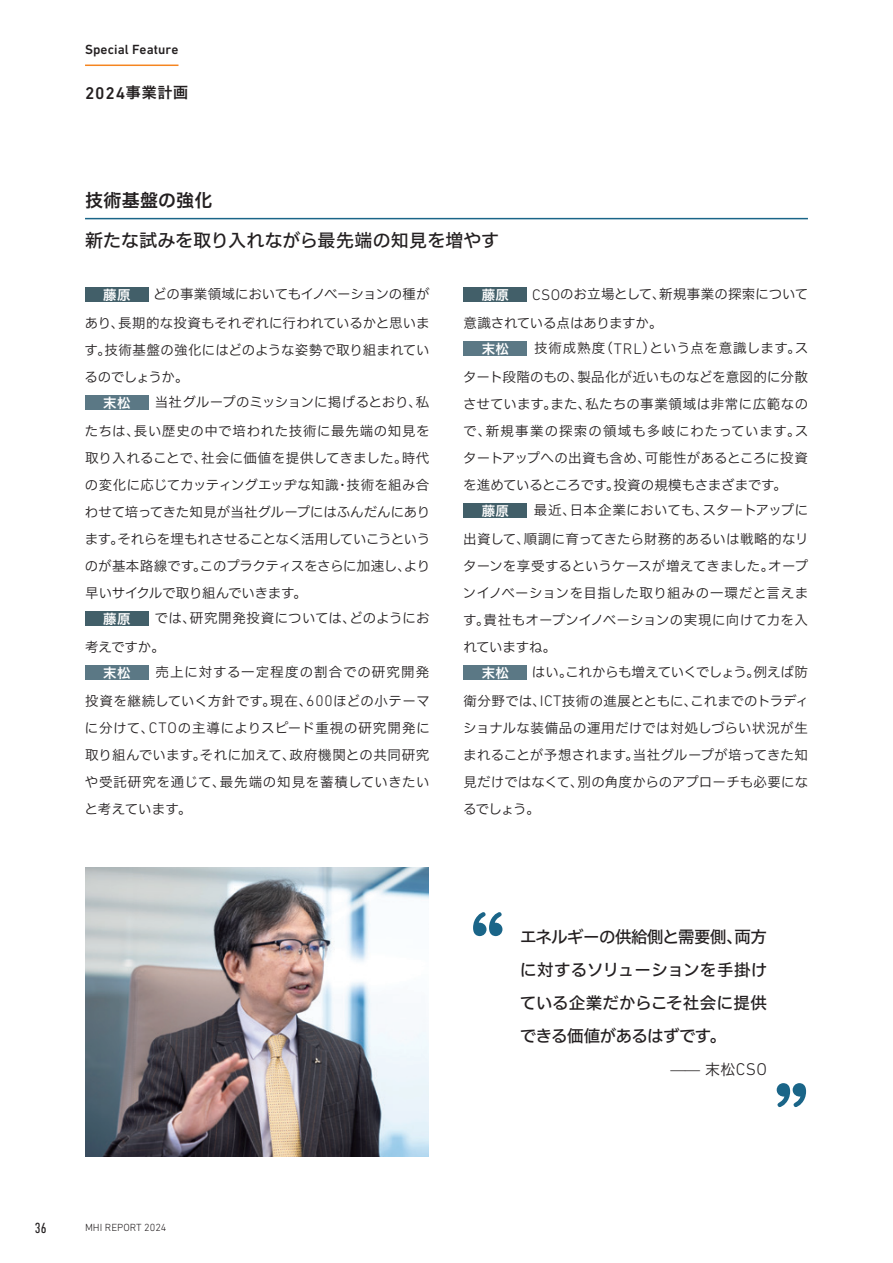
<style>
.page{position:relative;width:893px;height:1263px;background:#fff}
.page>*{position:absolute;margin:0;border:0;box-sizing:border-box;transform-origin:0 0}
.t1{font:18px "Hiragino UD Sans F Std N W5";letter-spacing:.005em;color:#231f20}
.t2{font:18px "Hiragino UD Sans F Std N W6";letter-spacing:.02em;color:#231f20}
.t3{font:500 17.25px "DIN Next LT Pro";color:#231f20}
.t4{font:16.5px/33px "Hiragino UD Sans F Std N W5";letter-spacing:-.015em;color:#231f20;text-align:justify}
.t5{font:15px "Hiragino UD Sans F Std N W3";color:#231f20}
.t6{font:condensed 15px "DIN Next LT Pro";color:#231f20}
.t7{font:13.5px/27px "Hiragino UD Sans F Std N W3";letter-spacing:.01em;color:#231f20;text-align:justify}
.t8{font:13.5px/28.7px "Hiragino UD Sans F Std N W3";letter-spacing:-.015em;color:#231f20;text-align:right}
.t9{font:13.5px/28.7px "Hiragino UD Sans F Std N W3";letter-spacing:.035em;color:#231f20;text-align:right}
.t10{font:13.5px/28.7px "Hiragino UD Sans F Std N W3";letter-spacing:.06em;color:#231f20;text-align:right}
.t11{font:13.5px/28.7px "Hiragino UD Sans F Std N W3";letter-spacing:-.01em;color:#231f20}
.t12{font:13.5px "Hiragino UD Sans F Std N W6";letter-spacing:.025em;color:#fff}
.t13{font:500 13.5px "DIN Next LT Pro";letter-spacing:.005em;color:#231f20}
.t14{font:300 10.5px "DIN Next LT Pro";color:#231f20}
.s1{font-family:"Hiragino UD Sans F Std N W6";font-weight:400;font-size:15px}
.s2{font-family:"DIN Next LT Pro";font-weight:300;font-size:15.45px}
.s3{font-family:"DIN Next LT Pro";font-weight:300;font-size:17.25px}
</style>
<div class="page">
<hr style="left:85px;top:218px;width:723px;height:1px;background:#1a6588">
<div style="left:85px;top:287px;width:64px;height:15px;background:#425f69"></div>
<div style="left:85px;top:395px;width:64px;height:15px;background:#5b7885"></div>
<div style="left:85px;top:611px;width:64px;height:15px;background:#425f69"></div>
<div style="left:85px;top:665px;width:64px;height:15px;background:#5b7885"></div>
<div style="left:463px;top:287px;width:64px;height:15px;background:#425f69"></div>
<div style="left:463px;top:341px;width:64px;height:15px;background:#5b7885"></div>
<div style="left:463px;top:503px;width:64px;height:15px;background:#425f69"></div>
<div style="left:463px;top:665px;width:64px;height:15px;background:#5b7885"></div>
<img style="left:85px;top:868px;width:343px;height:289px">
<svg style="left:473px;top:912px;width:29px;height:24px"></svg>
<svg style="left:777px;top:1083px;width:29px;height:24px"></svg>
<hr style="left:85px;top:65px;width:93px;height:1px;background:#f58520">
<p class="t13" style="left:85px;top:41px;width:95px">Special Feature</p>
<p class="t3" style="left:85px;top:83px;width:105px">2024<span class="s1">事業計画</span></p>
<h1 class="t2" style="left:85px;top:187px;width:129px">技術基盤の強化</h1>
<h1 class="t1" style="left:85px;top:226px;width:416px">新たな試みを取り入れながら最先端の知見を増やす</h1>
<p class="t12" style="left:103px;top:284px;width:29px">藤原</p>
<p class="t7" style="left:85px;top:279px;width:346px;line-height:28.7px;text-align:right">どの事業領域においてもイノベーションの種が<br>あり、長期的な投資もそれぞれに行われているかと思いま</p>
<p class="t7" style="left:85px;top:336px;width:347px">す。技術基盤の強化にはどのような姿勢で取り組まれているのでしょうか。</p>
<p class="t12" style="left:103px;top:392px;width:29px">末松</p>
<p class="t11" style="left:463px;top:279px;width:346px;text-indent:69px"><span class="s2">CSO</span>のお立場として、新規事業の探索について意識されている点はありますか。</p>
<p class="t12" style="left:482px;top:338px;width:29px">末松</p>
<p class="t12" style="left:482px;top:284px;width:29px">藤原</p>
<p class="t7" style="left:463px;top:333px;width:347px;line-height:28.7px;text-align:right">技術成熟度（<span class="s2">TRL</span>）という点を意識します。ス<br>タート段階のもの、製品化が近いものなどを意図的に分散</p>
<p class="t7" style="left:463px;top:390px;width:347px">させています。また、私たちの事業領域は非常に広範なので、新規事業の探索の領域も多岐にわたっています。スタートアップへの出資も含め、可能性があるところに投資を進めているところです。投資の規模もさまざまです。</p>
<p class="t12" style="left:482px;top:500px;width:29px">藤原</p>
<p class="t9" style="left:85px;top:387px;width:346px">当社グループのミッションに掲げるとおり、私<br>たちは、長い歴史の中で培われた技術に最先端の知見を</p>
<p class="t7" style="left:85px;top:444px;width:347px">取り入れることで、社会に価値を提供してきました。時代の変化に応じてカッティングエッヂな知識・技術を組み合わせて培ってきた知見が当社グループにはふんだんにあります。それらを埋もれさせることなく活用していこうというのが基本路線です。このプラクティスをさらに加速し、より早いサイクルで取り組んでいきます。</p>
<p class="t12" style="left:103px;top:608px;width:29px">藤原</p>
<p class="t7" style="left:463px;top:495px;width:347px;line-height:28.7px;text-align:right">最近、日本企業においても、スタートアップに<br>出資して、順調に育ってきたら財務的あるいは戦略的なリ</p>
<p class="t7" style="left:463px;top:552px;width:347px">ターンを享受するというケースが増えてきました。オープンイノベーションを目指した取り組みの一環だと言えます。貴社もオープンイノベーションの実現に向けて力を入れていますね。</p>
<p class="t12" style="left:482px;top:662px;width:29px">末松</p>
<p class="t7" style="left:85px;top:603px;width:346px;line-height:28.7px;text-indent:70px">では、研究開発投資については、どのようにお考えですか。</p>
<p class="t12" style="left:103px;top:662px;width:29px">末松</p>
<p class="t8" style="left:463px;top:657px;width:347px">はい。これからも増えていくでしょう。例えば防<br>衛分野では、<span class="s2">ICT</span>技術の進展とともに、これまでのトラディ</p>
<p class="t7" style="left:463px;top:714px;width:347px">ショナルな装備品の運用だけでは対処しづらい状況が生まれることが予想されます。当社グループが培ってきた知見だけではなくて、別の角度からのアプローチも必要になるでしょう。</p>
<p class="t10" style="left:85px;top:657px;width:346px">売上に対する一定程度の割合での研究開発<br>投資を継続していく方針です。現在、<span class="s2">600</span>ほどの小テーマ</p>
<p class="t7" style="left:84px;top:714px;width:347px">に分けて、<span class="s2">CTO</span>の主導によりスピード重視の研究開発に取り組んでいます。それに加えて、政府機関との共同研究や受託研究を通じて、最先端の知見を蓄積していきたいと考えています。</p>
<p class="t6" style="left:35px;top:1219px;width:14px">36</p>
<p class="t14" style="left:85px;top:1222px;width:83px">MHI REPORT 2024</p>
<p class="t4" style="left:520px;top:919px;width:249px">エネルギーの供給側と需要側、両方に対するソリューションを手掛けている企業だからこそ社会に提供できる価値があるはずです。</p>
<p class="t5" style="left:670px;top:1058px;width:98px">̶̶ 末松<span class="s3">CSO</span></p>
</div>
